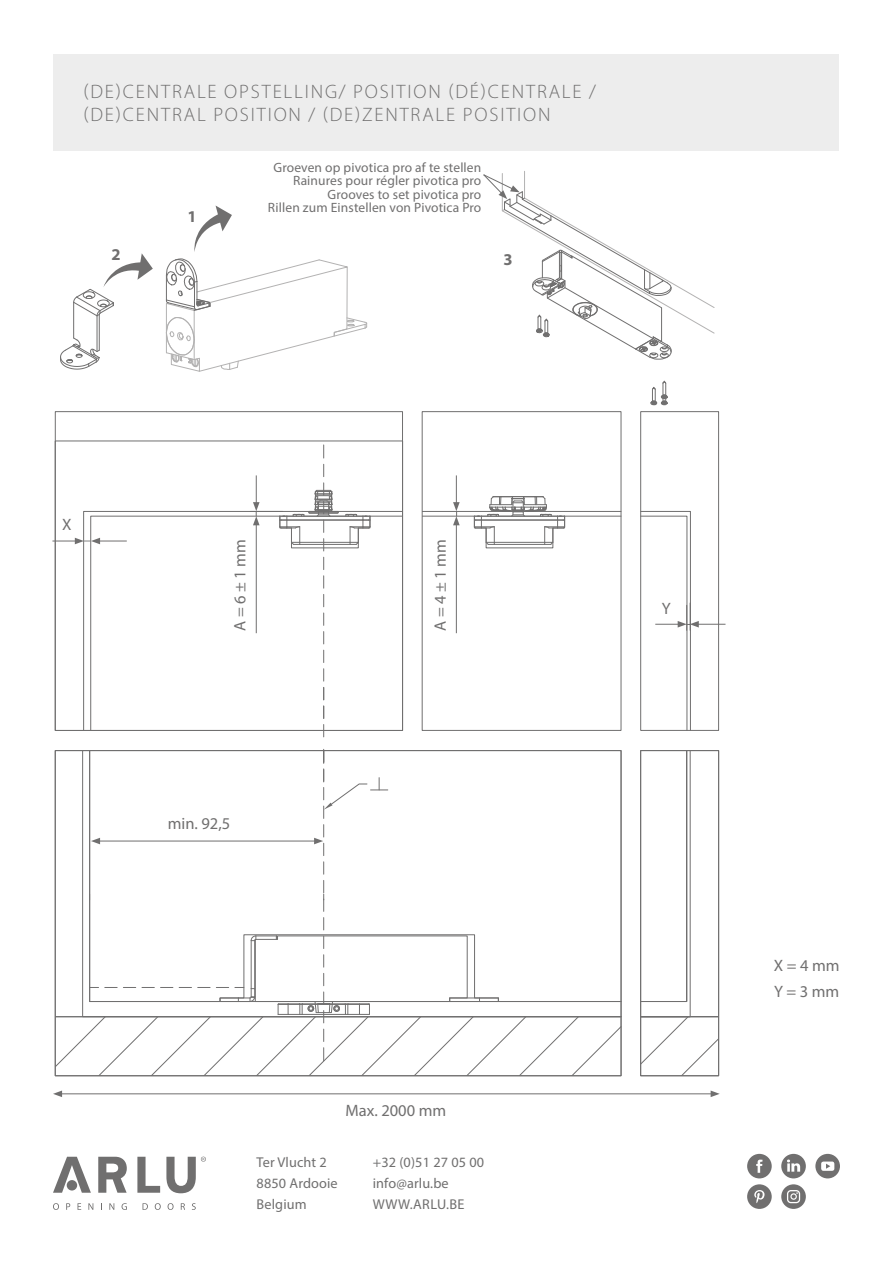
<style>
.page{position:relative;width:893px;height:1263px;background:#fff}
.page>*{position:absolute;margin:0;border:0;box-sizing:border-box;transform-origin:0 0}
.t1{font:300 19.5px/22.5px "Myriad Pro";letter-spacing:.095em;color:#706f6f}
.t2{font:16.5px/25.2px "Myriad Pro";color:#706f6f}
.t3{font:700 16.5px "Myriad Pro";color:#706f6f}
.t4{font:14.25px/21px "Myriad Pro";letter-spacing:.01em;color:#706f6f}
.t5{font:13.5px/13.5px "Myriad Pro";letter-spacing:.01em;color:#706f6f;text-align:right}
</style>
<div class="page">
<svg style="left:89px;top:752px;width:300px;height:165px"></svg>
<svg style="left:642px;top:752px;width:75px;height:322px"></svg>
<div style="left:641px;top:751px;width:46px;height:251px;border:1px solid #706f6f"></div>
<div style="left:640px;top:411px;width:79px;height:320px;border:1px solid #706f6f"></div>
<svg style="left:83px;top:511px;width:318px;height:218px"></svg>
<svg style="left:90px;top:515px;width:311px;height:214px"></svg>
<div style="left:422px;top:411px;width:199px;height:320px;border:1px solid #706f6f"></div>
<hr style="left:250px;top:511px;width:33px;height:1px;background:#706f6f">
<svg style="left:323px;top:445px;width:1px;height:13px"></svg>
<svg style="left:323px;top:464px;width:1px;height:13px"></svg>
<svg style="left:279px;top:483px;width:94px;height:68px"></svg>
<svg style="left:323px;top:557px;width:1px;height:13px"></svg>
<svg style="left:323px;top:576px;width:1px;height:12px"></svg>
<svg style="left:323px;top:594px;width:1px;height:13px"></svg>
<svg style="left:323px;top:613px;width:1px;height:12px"></svg>
<svg style="left:323px;top:631px;width:1px;height:13px"></svg>
<svg style="left:323px;top:650px;width:1px;height:12px"></svg>
<svg style="left:323px;top:669px;width:1px;height:12px"></svg>
<svg style="left:323px;top:687px;width:1px;height:13px"></svg>
<svg style="left:323px;top:706px;width:1px;height:12px"></svg>
<svg style="left:323px;top:749px;width:1px;height:14px"></svg>
<svg style="left:323px;top:862px;width:1px;height:12px"></svg>
<svg style="left:55px;top:917px;width:566px;height:159px"></svg>
<svg style="left:323px;top:769px;width:65px;height:49px"></svg>
<div style="left:640px;top:750px;width:79px;height:326px;border:1px solid #706f6f"></div>
<div style="left:55px;top:441px;width:348px;height:290px;border:1px solid #706f6f"></div>
<svg style="left:323px;top:880px;width:1px;height:31px"></svg>
<svg style="left:166px;top:258px;width:201px;height:114px"></svg>
<hr style="left:97px;top:316px;width:1px;height:35px;background:#706f6f">
<hr style="left:73px;top:302px;width:1px;height:36px;background:#706f6f">
<hr style="left:99px;top:314px;width:1px;height:36px;background:#706f6f">
<svg style="left:60px;top:337px;width:40px;height:33px"></svg>
<svg style="left:650px;top:380px;width:18px;height:25px"></svg>
<svg style="left:73px;top:253px;width:80px;height:64px"></svg>
<svg style="left:194px;top:205px;width:38px;height:47px"></svg>
<div style="left:747px;top:1154px;width:25px;height:24px;background:#706f6f;border-radius:50%"></div>
<svg style="left:756px;top:1159px;width:7px;height:14px"></svg>
<div style="left:781px;top:1154px;width:25px;height:24px;background:#706f6f;border-radius:50%"></div>
<svg style="left:787px;top:1159px;width:13px;height:13px"></svg>
<div style="left:747px;top:1184px;width:25px;height:25px;background:#706f6f;border-radius:50%"></div>
<svg style="left:754px;top:1190px;width:10px;height:13px"></svg>
<div style="left:781px;top:1184px;width:25px;height:25px;background:#706f6f;border-radius:50%"></div>
<svg style="left:787px;top:1190px;width:13px;height:13px"></svg>
<div style="left:815px;top:1154px;width:25px;height:24px;background:#706f6f;border-radius:50%"></div>
<svg style="left:821px;top:1161px;width:13px;height:10px"></svg>
<svg style="left:137px;top:1157px;width:23px;height:36px"></svg>
<svg style="left:98px;top:1157px;width:29px;height:36px"></svg>
<svg style="left:53px;top:1157px;width:38px;height:36px"></svg>
<svg style="left:53px;top:1203px;width:6px;height:7px"></svg>
<svg style="left:66px;top:1203px;width:4px;height:7px"></svg>
<svg style="left:78px;top:1203px;width:3px;height:7px"></svg>
<svg style="left:88px;top:1203px;width:5px;height:7px"></svg>
<svg style="left:109px;top:1203px;width:5px;height:7px"></svg>
<svg style="left:122px;top:1203px;width:5px;height:7px"></svg>
<svg style="left:143px;top:1203px;width:5px;height:7px"></svg>
<svg style="left:155px;top:1203px;width:6px;height:7px"></svg>
<svg style="left:168px;top:1203px;width:6px;height:7px"></svg>
<svg style="left:181px;top:1203px;width:4px;height:7px"></svg>
<svg style="left:192px;top:1203px;width:4px;height:7px"></svg>
<svg style="left:166px;top:1156px;width:40px;height:37px"></svg>
<div style="left:54px;top:54px;width:785px;height:97px;background:#ededed"></div>
<hr style="left:256px;top:475px;width:1px;height:30px;background:#706f6f">
<hr style="left:456px;top:475px;width:1px;height:30px;background:#706f6f">
<svg style="left:483px;top:171px;width:232px;height:189px"></svg>
<hr style="left:98px;top:841px;width:218px;height:1px;background:#706f6f">
<svg style="left:91px;top:838px;width:9px;height:6px"></svg>
<svg style="left:314px;top:825px;width:10px;height:31px"></svg>
<hr style="left:60px;top:1093px;width:653px;height:1px;background:#706f6f">
<svg style="left:53px;top:1090px;width:9px;height:7px"></svg>
<svg style="left:711px;top:1090px;width:9px;height:7px"></svg>
<hr style="left:256px;top:523px;width:1px;height:110px;background:#706f6f">
<svg style="left:253px;top:502px;width:7px;height:23px"></svg>
<hr style="left:456px;top:523px;width:1px;height:110px;background:#706f6f">
<svg style="left:422px;top:496px;width:199px;height:52px"></svg>
<svg style="left:641px;top:511px;width:84px;height:219px"></svg>
<svg style="left:52px;top:538px;width:75px;height:6px"></svg>
<h1 class="t1" style="left:83px;top:80px;width:514px">(DE)CENTRALE OPSTELLING/ POSITION (DÉ)CENTRALE / (DE)CENTRAL POSITION / (DE)ZENTRALE POSITION</h1>
<p class="t5" style="left:268px;top:160px;width:215px">Groeven op pivotica pro af te stellen Rainures pour régler pivotica pro Grooves to set pivotica pro<br>Rillen zum Einstellen von Pivotica Pro</p>
<p class="t3" style="left:188px;top:206px;width:11px">1</p>
<p class="t3" style="left:111px;top:244px;width:11px">2</p>
<p class="t3" style="left:503px;top:248px;width:11px">3</p>
<p class="t2" style="left:62px;top:512px;width:11px">X</p>
<p class="t2" style="left:227px;top:631px;width:93px;rotate:-90deg">A = 6 ± 1 mm</p>
<p class="t2" style="left:427px;top:631px;width:93px;rotate:-90deg">A = 4 ± 1 mm</p>
<p class="t2" style="left:168px;top:811px;width:64px">min. 92,5</p>
<p class="t2" style="left:662px;top:595px;width:10px">Y</p>
<p class="t2" style="left:345px;top:1097px;width:102px">Max. 2000 mm</p>
<p class="t4" style="left:257px;top:1151px;width:83px">Ter Vlucht 2<br>8850 Ardooie<br>Belgium</p>
<p class="t4" style="left:373px;top:1151px;width:113px">+32 (0)51 27 05 00 info@arlu.be<br>WWW.ARLU.BE</p>
<p class="t2" style="left:774px;top:953px;width:67px">X = 4 mm<br>Y = 3 mm</p>
</div>
